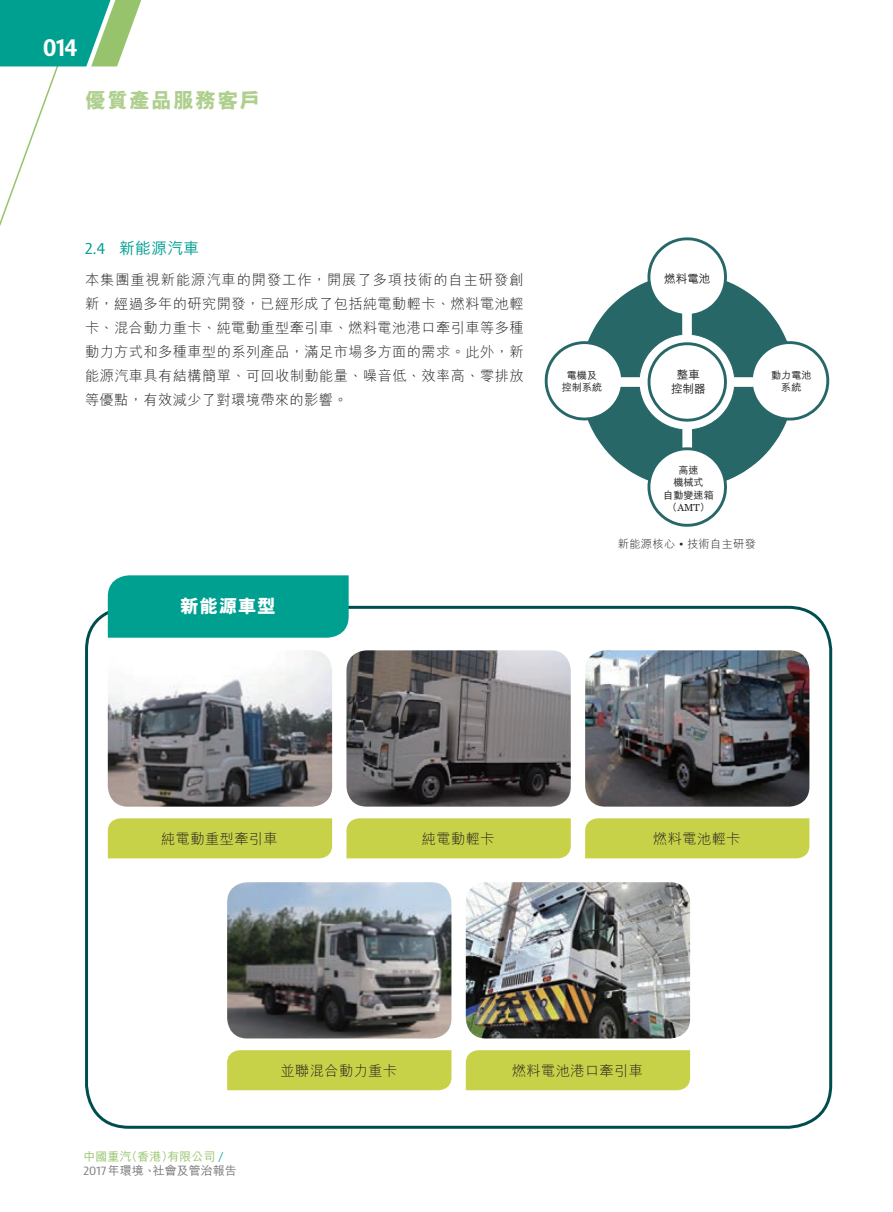
<style>
.page{position:relative;width:893px;height:1212px;background:#fff}
.page>*{position:absolute;margin:0;border:0;box-sizing:border-box;transform-origin:0 0}
.t1{font:700 24px "Sinova Pro";color:#fff;scale:.9 1}
.副主標題{font:800 21px "M Hei HK";letter-spacing:.05em;color:#aecf8d}
.t2{font:800 18.75px "M Hei HK";letter-spacing:.025em;color:#fff}
._4__副標題{font:500 15.75px "M Hei HK";letter-spacing:.025em;color:#00a091}
._1__內文{font:300 14.25px/24px "M Hei HK";letter-spacing:.025em;color:#231f20;text-align:justify}
.t3{font:500 12px/14.4px "M Hei HK";color:#96c36c}
.t4{font:11.55px/13.8px "M Hei HK Medium B5 pc H";color:#231f20;text-align:center}
.t5{font:300 11.25px "M Hei HK";letter-spacing:.025em;color:#231f20}
.t6{font:10.05px/12.5px "M Hei HK Medium B5 pc H";color:#231f20;text-align:center}
.t7{font:10.05px "Georgia";color:#231f20}
.s1{font-family:"Sinova Pro";font-weight:400}
.s2{font-family:"M Hei HK Medium B5 pc H"}
.s3{font-family:"Sinova Pro"}
.s4{font-family:"M Hei HKS"}
.s5{font-family:"Sinova Pro";font-weight:400;color:#00a091}
.s6{font-family:"Sinova Pro";font-weight:400;color:#808285}
.s7{color:#76787b}
.s8{font-family:"M Hei HKS";color:#76787b}
</style>
<div class="page">
<svg style="left:0;top:0;width:142px;height:226px"></svg>
<svg style="left:588px;top:281px;width:199px;height:199px"></svg>
<svg style="left:646px;top:237px;width:82px;height:81px"></svg>
<svg style="left:545px;top:339px;width:80px;height:83px"></svg>
<svg style="left:748px;top:339px;width:81px;height:83px"></svg>
<div style="left:682px;top:273px;width:10px;height:215px;background:#fff"></div>
<div style="left:574px;top:377px;width:228px;height:10px;background:#fff"></div>
<svg style="left:638px;top:333px;width:98px;height:98px"></svg>
<svg style="left:646px;top:446px;width:82px;height:81px"></svg>
<div style="left:85px;top:606px;width:747px;height:523px;border:3px solid #004d4f;border-radius:43px"></div>
<img style="left:108px;top:651px;width:224px;height:156px">
<img style="left:346px;top:650px;width:225px;height:157px">
<img style="left:227px;top:882px;width:224px;height:156px">
<img style="left:585px;top:650px;width:224px;height:157px">
<img style="left:466px;top:882px;width:224px;height:156px">
<div style="left:108px;top:818px;width:224px;height:40px;background:#c8d248"></div>
<div style="left:346px;top:818px;width:225px;height:40px;background:#c8d248"></div>
<div style="left:227px;top:1050px;width:224px;height:40px;background:#c8d248"></div>
<div style="left:585px;top:818px;width:224px;height:40px;background:#c8d248"></div>
<div style="left:466px;top:1050px;width:224px;height:40px;background:#c8d248"></div>
<div style="left:108px;top:575px;width:241px;height:63px;background:#00a091"></div>
<h1 class="t1" style="left:43px;top:33px;width:39px">014</h1>
<p class="副主標題" style="left:85px;top:89px;width:177px">優質產品服務客戶</p>
<p class="_4__副標題" style="left:85px;top:237px;width:116px"><span class="s1">2.4</span> 新能源汽車</p>
<p class="_1__內文" style="left:85px;top:267px;width:440px">本集團重視新能源汽車的開發工作，開展了多項技術的自主研發創新，經過多年的研究開發，已經形成了包括純電動輕卡、燃料電池輕卡、混合動力重卡、純電動重型牽引車、燃料電池港口牽引車等多種動力方式和多種車型的系列產品，滿足市場多方面的需求。此外，新能源汽車具有結構簡單、可回收制動能量、噪音低、效率高、零排放等優點，有效減少了對環境帶來的影響。</p>
<p class="t2" style="left:180px;top:597px;width:97px">新能源車型</p>
<p class="t4" style="left:664px;top:271px;width:48px">燃料電池</p>
<p class="t4" style="left:671px;top:367px;width:36px">整車控制器</p>
<p class="t6" style="left:562px;top:368px;width:42px">電機及控制系統</p>
<p class="t6" style="left:771px;top:368px;width:42px">動力電池系統</p>
<p class="t6" style="left:663px;top:463px;width:52px">高速<br>機械式<br>自動變速箱</p>
<p class="t7" style="left:667px;top:500px;width:44px"><span class="s2">（</span>AMT<span class="s2">）</span></p>
<p class="t5" style="left:618px;top:538px;width:140px">新能源核心 <span class="s3">•</span> 技術自主研發</p>
<p class="_1__內文" style="left:161px;top:826px;width:118px">純電動重型牽引車</p>
<p class="_1__內文" style="left:422px;top:826px;width:74px">純電動輕卡</p>
<p class="_1__內文" style="left:653px;top:826px;width:89px">燃料電池輕卡</p>
<p class="_1__內文" style="left:281px;top:1058px;width:118px">並聯混合動力重卡</p>
<p class="_1__內文" style="left:512px;top:1058px;width:133px">燃料電池港口牽引車</p>
<p class="t3" style="left:84px;top:1148px;width:155px">中國重汽<span class="s4">（</span>香港<span class="s4">）</span>有限公司 <span class="s5">/<br></span><span class="s6">2017</span><span class="s7">年環境</span><span class="s8">、</span><span class="s7">社會及管治報告</span></p>
</div>
